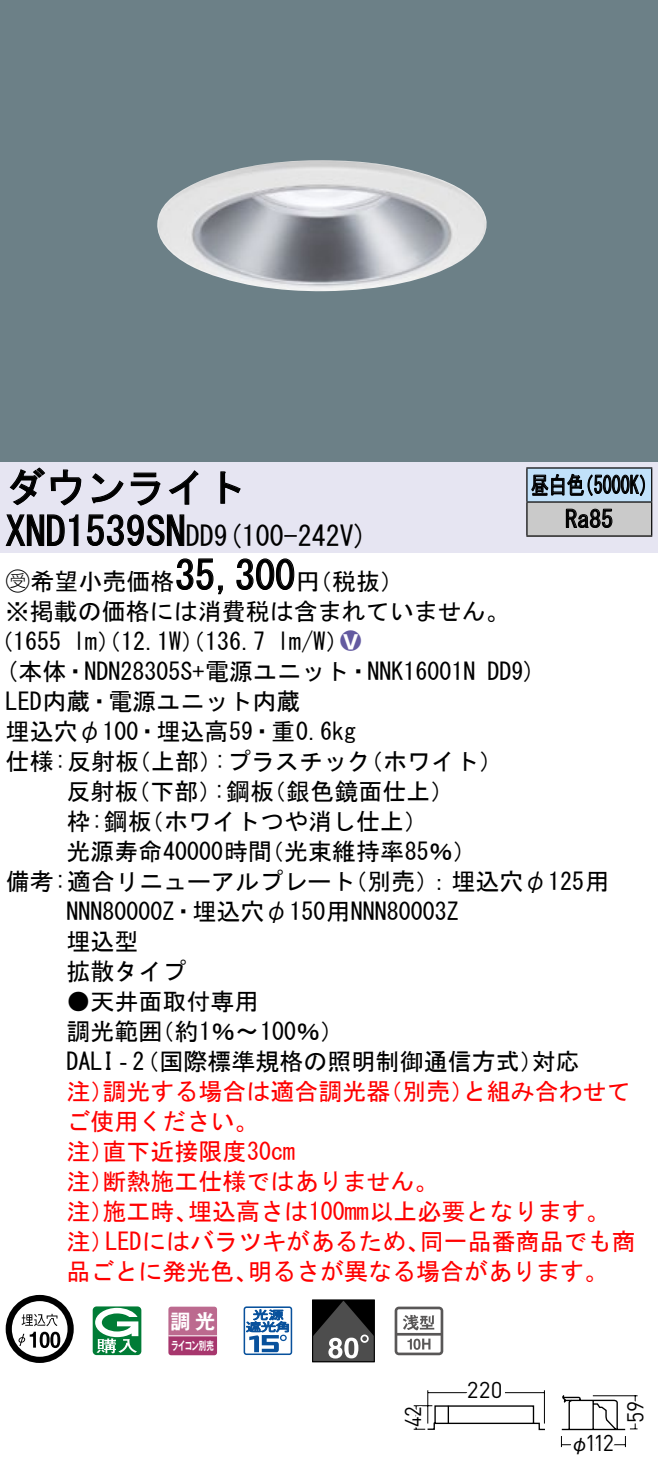
<style>
.page{position:relative;width:658px;height:1482px;background:#fff}
.page>*{position:absolute;margin:0;border:0;box-sizing:border-box;transform-origin:0 0}
.t1{font:40px "MS Gothic";color:#000}
.t2{font:28px "MS Gothic";color:#000}
.t3{font:24px/30px "MS Gothic";color:#000}
.t4{font:24px/30px "MS Gothic";color:#f00}
.t5{font:24px/34px "MS Gothic";color:#000;scale:.75 1}
.t6{font:24px "Ford Classification 1";color:#635aa0}
.t7{font:22.8px "DINOT";letter-spacing:-.035em;color:#000;scale:.95 1}
.t8{font:22.8px "DINOT";letter-spacing:-.035em;color:#000}
.t9{font:22.8px "DINOT";letter-spacing:-.035em;color:#000;scale:.9 1}
.t10{font:20px "Gothic MB101 Pro De Bold 90 pv RKSJ H";color:#fff}
.t11{font:20px "Gothic BBB Pro Medium 90 pv RKSJ H";color:#000;scale:.95 1}
.t12{font:11.6px "Gothic MB101 Pro De Bold 90 pv RKSJ H";letter-spacing:-.05em;color:#fff;scale:.65 1}
.s1{font-size:28px}
.s2{font-family:"Ford Classification 1"}
.s3{color:#fff}
</style>
<div class="page">
<div style="left:0;top:0;width:658px;height:462px;background:#6c8087"></div>
<img style="left:157px;top:160px;width:330px;height:131px">
<div style="left:0;top:462px;width:658px;height:90px;background:#e6e5f2"></div>
<svg style="left:9px;top:467px;width:73px;height:39px"></svg>
<svg style="left:91px;top:473px;width:33px;height:30px"></svg>
<svg style="left:130px;top:472px;width:30px;height:34px"></svg>
<svg style="left:168px;top:470px;width:30px;height:35px"></svg>
<svg style="left:220px;top:471px;width:21px;height:33px"></svg>
<svg style="left:5px;top:514px;width:74px;height:32px"></svg>
<svg style="left:86px;top:514px;width:99px;height:32px"></svg>
<svg style="left:176px;top:558px;width:47px;height:37px"></svg>
<svg style="left:236px;top:558px;width:59px;height:32px"></svg>
<svg style="left:6px;top:1295px;width:68px;height:68px"></svg>
<svg style="left:40px;top:1331px;width:10px;height:17px"></svg>
<svg style="left:50px;top:1331px;width:10px;height:17px"></svg>
<svg style="left:93px;top:1306px;width:48px;height:49px"></svg>
<svg style="left:168px;top:1306px;width:49px;height:49px;background:#b65a85"></svg>
<hr style="left:168px;top:1335px;width:49px;height:1px;background:#fff">
<svg style="left:243px;top:1306px;width:49px;height:49px"></svg>
<div style="left:312px;top:1299px;width:62px;height:63px;border:1px solid #000"></div>
<svg style="left:312px;top:1300px;width:62px;height:61px;background:#474747"></svg>
<svg style="left:394px;top:1306px;width:49px;height:49px"></svg>
<div style="left:527px;top:468px;width:124px;height:34px;background:#c1e1fa"></div>
<div style="left:527px;top:502px;width:124px;height:34px;background:#cacaca"></div>
<hr style="left:526px;top:467px;width:126px;height:2px;background:#000">
<hr style="left:526px;top:468px;width:1px;height:33px;background:#000">
<hr style="left:651px;top:468px;width:1px;height:33px;background:#000">
<hr style="left:526px;top:501px;width:126px;height:2px;background:#000">
<hr style="left:526px;top:502px;width:1px;height:33px;background:#000">
<hr style="left:651px;top:502px;width:1px;height:33px;background:#000">
<hr style="left:526px;top:535px;width:126px;height:2px;background:#000">
<svg style="left:531px;top:473px;width:114px;height:23px"></svg>
<svg style="left:565px;top:508px;width:47px;height:20px"></svg>
<svg style="left:560px;top:1395px;width:78px;height:53px"></svg>
<svg style="left:413px;top:1390px;width:132px;height:40px"></svg>
<h1 class="t1" style="left:6px;top:467px;width:242px">ダウンライト</h1>
<p class="t2" style="left:214px;top:522px;width:155px">(9 100-242 (V</p>
<h1 class="t1" style="left:6px;top:511px;width:210px">XND1539SN<span class="s1">DD</span></h1>
<h1 class="t1" style="left:175px;top:555px;width:121px">35,300</h1>
<p class="t3" style="left:6px;top:566px;width:505px"><span class="s2">B</span>希望小売価格<br>※掲載の価格には消費税は含まれていません。</p>
<p class="t6" style="left:340px;top:629px;width:22px">2<span class="s3">8</span></p>
<p class="t3" style="left:296px;top:566px;width:109px">（円税抜(</p>
<p class="t3" style="left:277px;top:626px;width:73px">l m (W/</p>
<p class="t3" style="left:-11px;top:626px;width:74px">（1655</p>
<p class="t3" style="left:73px;top:626px;width:193px">lm）（12.1 ）（W 136.7</p>
<p class="t5" style="left:565px;top:468px;width:65px;text-indent:-34px">昼白色<br>Ra85</p>
<p class="t5" style="left:575px;top:468px;width:109px">（5000 (K</p>
<p class="t3" style="left:6px;top:656px;width:471px">(本体・NDN28305 +S 電源ユニット・NNK16001N</p>
<p class="t3" style="left:6px;top:686px;width:296px">LED内蔵・電源ユニット内蔵</p>
<p class="t3" style="left:6px;top:716px;width:352px">埋込穴φ100・埋込高59・重0.6kg</p>
<p class="t3" style="left:359px;top:746px;width:145px">（ホワイト(</p>
<p class="t3" style="left:487px;top:656px;width:50px">DD (9</p>
<p class="t3" style="left:214px;top:746px;width:158px">:プラスチック</p>
<p class="t3" style="left:6px;top:746px;width:135px">仕様:反射板</p>
<p class="t3" style="left:127px;top:746px;width:97px">（上部）</p>
<p class="t3" style="left:66px;top:776px;width:73px">反射板</p>
<p class="t3" style="left:126px;top:776px;width:97px">（下部）</p>
<p class="t3" style="left:262px;top:776px;width:193px">（銀色鏡面仕上(</p>
<p class="t3" style="left:213px;top:776px;width:62px">:鋼板</p>
<p class="t3" style="left:66px;top:806px;width:87px">枠:鋼板</p>
<p class="t3" style="left:140px;top:806px;width:289px">（ホワイトつや消し仕上(</p>
<p class="t3" style="left:66px;top:836px;width:207px">光源寿命40000時間</p>
<p class="t3" style="left:260px;top:836px;width:218px">（光束維持率85％(</p>
<p class="t3" style="left:66px;top:866px;width:394px;text-indent:-61px">備考:適合リニューアルプレート<br>NNN80000 ・Z 埋込穴φ150用NNN80003Z埋込型<br>拡散タイプ</p>
<p class="t3" style="left:150px;top:986px;width:195px;text-indent:-84px">●天井面取付専用<br>（約1％〜100％(</p>
<p class="t3" style="left:343px;top:866px;width:267px">（別売：）埋込穴φ125用</p>
<p class="t3" style="left:66px;top:1016px;width:97px">調光範囲</p>
<p class="t3" style="left:66px;top:1046px;width:478px">DALI‐（2 国際標準規格の照明制御通信方式）</p>
<p class="t4" style="left:462px;top:1076px;width:169px">と組み合わせて</p>
<p class="t3" style="left:531px;top:1046px;width:49px">対応</p>
<p class="t4" style="left:102px;top:1076px;width:289px">調光する場合は適合調光器</p>
<p class="t4" style="left:378px;top:1076px;width:97px">（別売）</p>
<p class="t4" style="left:66px;top:1076px;width:49px">注）</p>
<p class="t4" style="left:66px;top:1106px;width:193px">ご使用ください。</p>
<p class="t4" style="left:102px;top:1136px;width:194px">直下近接限度30cm</p>
<p class="t4" style="left:102px;top:1136px;width:337px;text-indent:-36px">注）<br>断熱施工仕様ではありません。</p>
<p class="t4" style="left:66px;top:1166px;width:49px">注）</p>
<p class="t4" style="left:188px;top:1196px;width:423px">埋込高さは100mm以上必要となります。</p>
<p class="t4" style="left:102px;top:1196px;width:97px">施工時、</p>
<p class="t4" style="left:66px;top:1196px;width:49px">注）</p>
<p class="t4" style="left:66px;top:1226px;width:49px">注）</p>
<p class="t4" style="left:105px;top:1226px;width:326px">LEDにはバラツキがあるため、</p>
<p class="t4" style="left:420px;top:1226px;width:217px">同一品番商品でも商</p>
<p class="t4" style="left:66px;top:1256px;width:193px">品ごとに発光色、</p>
<p class="t4" style="left:248px;top:1256px;width:362px">明るさが異なる場合があります。</p>
<p class="t10" style="left:171px;top:1304px;width:46px">調光</p>
<p class="t12" style="left:171px;top:1335px;width:67px">ライコン別売</p>
<p class="t9" style="left:397px;top:1426px;width:24px;rotate:-90deg">42</p>
<p class="t8" style="left:467px;top:1374px;width:37px">220</p>
<p class="t7" style="left:585px;top:1427px;width:32px">112</p>
<p class="t11" style="left:570px;top:1427px;width:21px">φ</p>
<p class="t7" style="left:619px;top:1423px;width:25px;rotate:-90deg">59</p>
</div>
